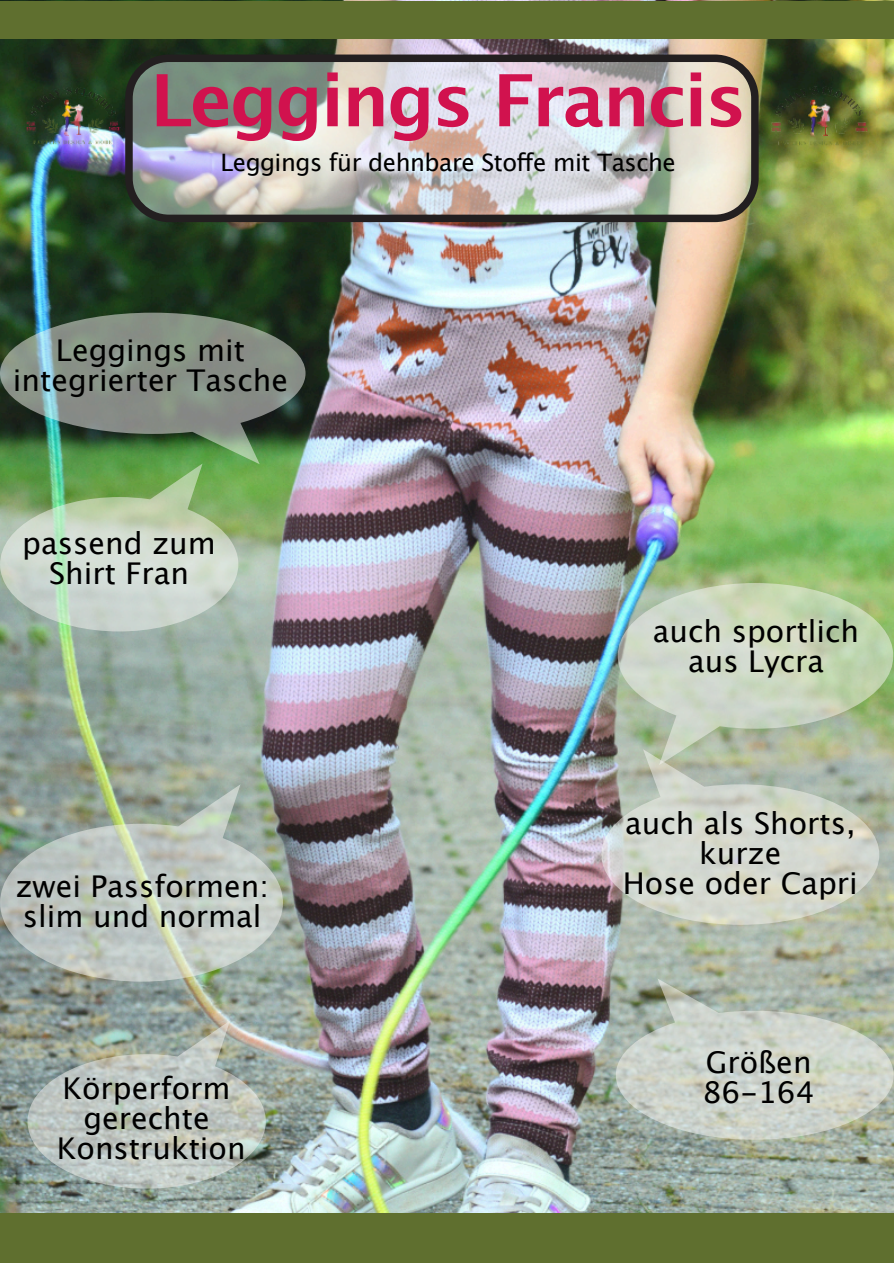
<style>
.page{position:relative;width:894px;height:1263px;background:#fff}
.page>*{position:absolute;margin:0;border:0;box-sizing:border-box;transform-origin:0 0}
.t1{font:700 72px "Lucida Grande";letter-spacing:-.03em;color:#d1124e}
.t2{font:30px/30px "Lucida Grande";color:#000;text-align:center}
.t3{font:24px "Lucida Grande";letter-spacing:-.02em;color:#000}
</style>
<div class="page">
<img style="left:0;top:0;width:893px;height:1263px">
<svg style="left:615px;top:978px;width:278px;height:162px;background:#bec5ba"></svg>
<svg style="left:27px;top:1020px;width:239px;height:168px;background:#b0b9b2"></svg>
<svg style="left:0;top:784px;width:283px;height:198px;background:#afb9af"></svg>
<div style="left:125px;top:55px;width:633px;height:167px;background:#ecfffc;border:8px solid #231f20;border-radius:40px;opacity:.45"></div>
<div style="left:0;top:1213px;width:892px;height:50px;background:#5f6f2f"></div>
<div style="left:0;top:1px;width:892px;height:38px;background:#5f6f2f"></div>
<img style="left:22px;top:76px;width:103px;height:103px">
<img style="left:766px;top:74px;width:107px;height:106px">
<svg style="left:601px;top:749px;width:277px;height:176px;background:#c5c9be"></svg>
<svg style="left:0;top:313px;width:305px;height:151px;background:#6b806d"></svg>
<svg style="left:0;top:463px;width:238px;height:168px;background:#afc8a8"></svg>
<svg style="left:617px;top:583px;width:275px;height:182px;background:#bdccb1"></svg>
<h1 class="t1" style="left:150px;top:70px;width:597px">Leggings Francis</h1>
<p class="t3" style="left:220px;top:152px;width:457px">Leggings für dehnbare Stoffe mit Tasche</p>
<p class="t2" style="left:13px;top:337px;width:277px">Leggings mit integrierter Tasche</p>
<p class="t2" style="left:22px;top:530px;width:195px">passend zum<br>Shirt Fran</p>
<p class="t2" style="left:15px;top:873px;width:255px;text-align:left">zwei Passformen: slim und normal</p>
<p class="t2" style="left:652px;top:618px;width:208px">auch sportlich aus Lycra</p>
<p class="t2" style="left:622px;top:811px;width:236px">auch als Shorts, kurze<br>Hose oder Capri</p>
<p class="t2" style="left:705px;top:1049px;width:107px">Größen</p>
<p class="t2" style="left:62px;top:1075px;width:169px">Körperform</p>
<p class="t2" style="left:702px;top:1079px;width:114px">86-164</p>
<p class="t2" style="left:57px;top:1105px;width:190px">gerechte<br>Konstruktion</p>
</div>
